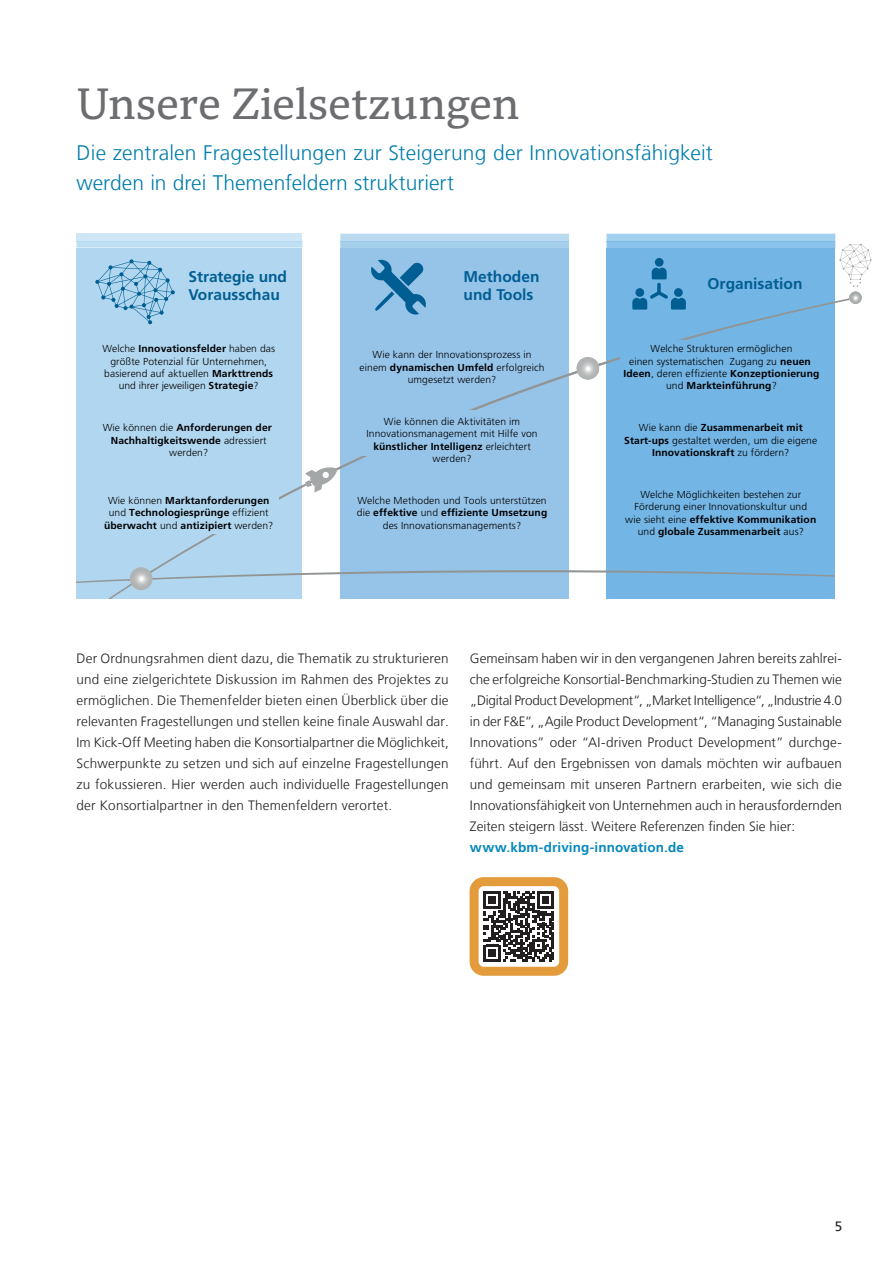
<style>
.page{position:relative;width:893px;height:1263px;background:#fff}
.page>*{position:absolute;margin:0;border:0;box-sizing:border-box;transform-origin:0 0}
.t1{font:45px "Mundo Serif";color:#6c6d70}
.t2{font:300 21px/30px "Frutiger LT";letter-spacing:.005em;color:#017dab}
.t3{font:700 15.6px/18.6px "Frutiger LT";color:#015e93}
.t4{font:300 13.5px/21px "Frutiger LT";letter-spacing:.015em;color:#231f20;text-align:justify}
.t5{font:700 13.5px "Frutiger LT";letter-spacing:.005em;color:#0688be}
.t6{font:13.5px "Frutiger LT";color:#231f20}
.t7{font:300 10.2px/12.1px "Frutiger LT";letter-spacing:.01em;color:#000001;text-align:center}
.t8{font:700 10.2px/12.1px "Frutiger LT";letter-spacing:.01em;color:#000001;text-align:center}
.s1{font-weight:700}
.s2{font-weight:300}
</style>
<div class="page">
<svg style="left:484px;top:891px;width:70px;height:70px"></svg>
<div style="left:470px;top:877px;width:98px;height:99px;border:9px solid #e39b3b;border-radius:10px"></div>
<svg style="left:340px;top:234px;width:229px;height:14px;background:#b1d4ee"></svg>
<hr style="left:340px;top:241px;width:229px;height:1px;background:#9cc8ea">
<div style="left:77px;top:234px;width:225px;height:7px;background:#cfe6f6"></div>
<svg style="left:77px;top:242px;width:225px;height:6px"></svg>
<hr style="left:77px;top:241px;width:225px;height:1px;background:#b7daf1">
<div style="left:340px;top:248px;width:229px;height:350px;background:#96c4e9"></div>
<div style="left:77px;top:248px;width:225px;height:350px;background:#b1d7f0"></div>
<svg style="left:110px;top:262px;width:725px;height:336px"></svg>
<svg style="left:371px;top:260px;width:55px;height:55px"></svg>
<svg style="left:95px;top:259px;width:80px;height:65px"></svg>
<div style="left:209px;top:490px;width:69px;height:44px;background:#b1d7f0"></div>
<svg style="left:77px;top:565px;width:758px;height:29px"></svg>
<img style="left:127px;top:578px;width:28px;height:3px">
<img style="left:130px;top:567px;width:23px;height:23px">
<div style="left:362px;top:410px;width:147px;height:46px;background:#96c4e9"></div>
<svg style="left:302px;top:467px;width:36px;height:25px"></svg>
<img style="left:574px;top:355px;width:28px;height:27px">
<img style="left:575px;top:363px;width:26px;height:11px">
<img style="left:576px;top:357px;width:23px;height:23px">
<div style="left:620px;top:341px;width:154px;height:61px;background:#73b5e4"></div>
<svg style="left:607px;top:234px;width:264px;height:76px;background:#86bde4"></svg>
<h1 class="t1" style="left:77px;top:73px;width:444px">Unsere Zielsetzungen</h1>
<h2 class="t2" style="left:77px;top:138px;width:638px">Die zentralen Fragestellungen zur Steigerung der Innovationsfähigkeit werden in drei Themenfeldern strukturiert</h2>
<p class="t3" style="left:188px;top:267px;width:100px">Strategie und<br>Vorausschau</p>
<p class="t3" style="left:464px;top:267px;width:77px">Methoden und Tools</p>
<p class="t3" style="left:708px;top:275px;width:96px">Organisation</p>
<p class="t7" style="left:102px;top:343px;width:174px">Welche <span class="s1">Innovationsfelder</span> haben das größte Potenzial für Unternehmen, basierend auf aktuellen <span class="s1">Markttrends </span>und ihrer jeweiligen <span class="s1">Strategie</span>?</p>
<p class="t7" style="left:360px;top:349px;width:187px">Wie kann der Innovationsprozess in einem <span class="s1">dynamischen Umfeld</span> erfolgreich umgesetzt werden?</p>
<p class="t7" style="left:624px;top:343px;width:197px">Welche Strukturen ermöglichen<br>einen systematischen Zugang zu <span class="s1">neuen Ideen</span>, deren effiziente <span class="s1">Konzeptionierung </span>und <span class="s1">Markteinführung</span>?</p>
<p class="t8" style="left:103px;top:422px;width:171px"><span class="s2">Wie können die</span> Anforderungen der<br>Nachhaltigkeitswende <span class="s2">adressiert werden?</span></p>
<p class="t7" style="left:366px;top:416px;width:173px">Wie können die Aktivitäten im<br>Innovationsmanagement mit Hilfe von <span class="s1">künstlicher Intelligenz</span> erleichtert werden?</p>
<p class="t7" style="left:624px;top:422px;width:194px">Wie kann die <span class="s1">Zusammenarbeit mit<br>Start-ups</span> gestaltet werden, um die eigene<br><span class="s1">Innovationskraft</span> zu fördern?</p>
<p class="t8" style="left:104px;top:495px;width:171px"><span class="s2">Wie können</span> Marktanforderungen <span class="s2">und</span> Technologiesprünge <span class="s2">effizient </span>überwacht <span class="s2">und</span> antizipiert <span class="s2">werden?</span></p>
<p class="t7" style="left:357px;top:495px;width:192px">Welche Methoden und Tools unterstützen die <span class="s1">effektive</span> und <span class="s1">effiziente Umsetzung </span>des Innovationsmanagements?</p>
<p class="t7" style="left:625px;top:489px;width:192px">Welche Möglichkeiten bestehen zur Förderung einer Innovationskultur und<br>wie sieht eine <span class="s1">effektive Kommunikation </span>und <span class="s1">globale Zusammenarbeit</span> aus?</p>
<p class="t4" style="left:77px;top:648px;width:374px">Der Ordnungsrahmen dient dazu, die Thematik zu strukturieren und eine zielgerichtete Diskussion im Rahmen des Projektes zu ermöglichen. Die Themenfelder bieten einen Überblick über die relevanten Fragestellungen und stellen keine finale Auswahl dar.<br>Im Kick-Off Meeting haben die Konsortialpartner die Möglichkeit, Schwerpunkte zu setzen und sich auf einzelne Fragestellungen zu fokussieren. Hier werden auch individuelle Fragestellungen der Konsortialpartner in den Themenfeldern verortet.</p>
<p class="t4" style="left:470px;top:648px;width:374px">Gemeinsam haben wir in den vergangenen Jahren bereits zahlrei&shy;che erfolgreiche Konsortial-Benchmarking-Studien zu Themen wie „Digital Product Development“, „Market Intelligence“, „Industrie 4.0 in der F&amp;E“, „Agile Product Development“, “Managing Sustainable Innovations” oder “AI-driven Product Development” durchge&shy;führt. Auf den Ergebnissen von damals möchten wir aufbauen und gemeinsam mit unseren Partnern erarbeiten, wie sich die Innovationsfähigkeit von Unternehmen auch in herausfordernden Zeiten steigern lässt. Weitere Referenzen finden Sie hier:</p>
<p class="t5" style="left:470px;top:840px;width:216px">www.kbm-driving-innovation.de</p>
<p class="t6" style="left:835px;top:1218px;width:9px">5</p>
</div>
